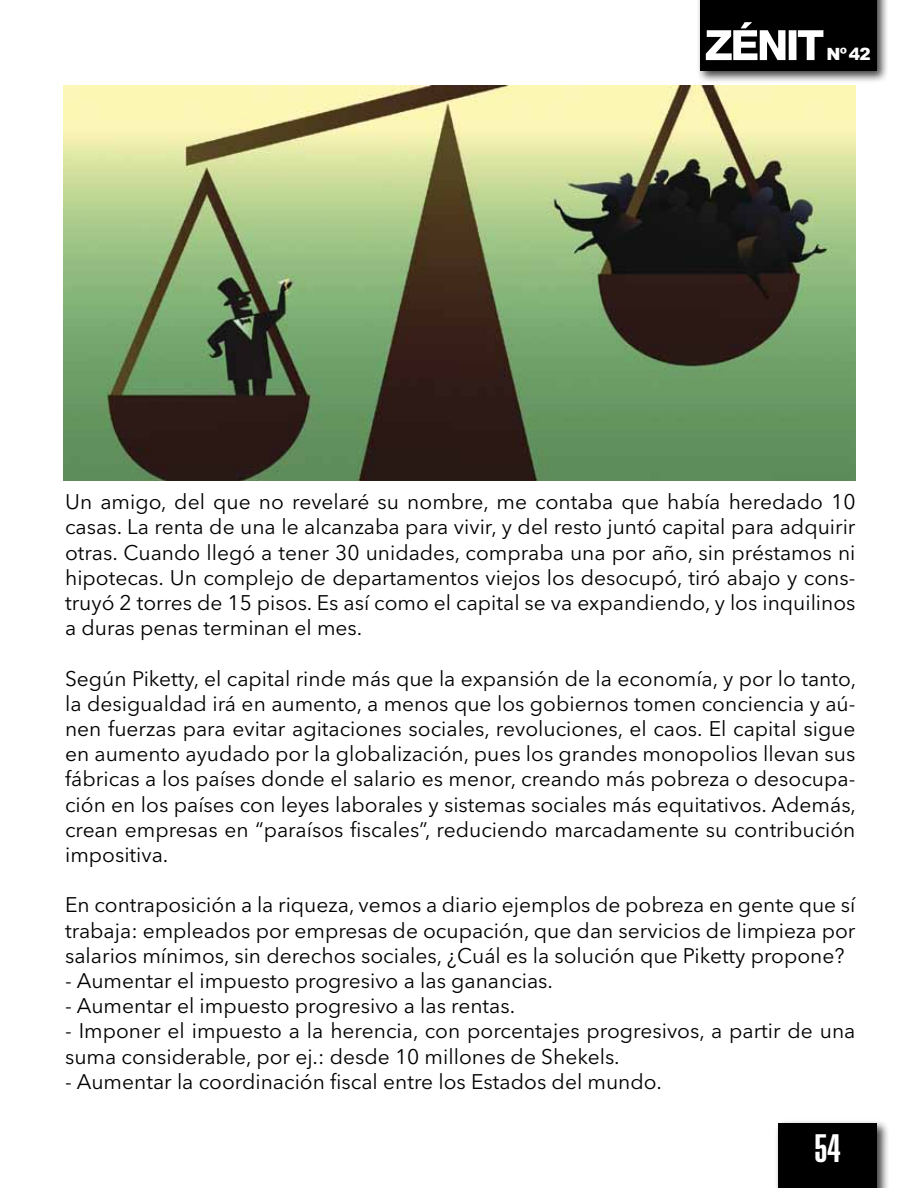
<style>
.page{position:relative;width:918px;height:1188px;background:#fff}
.page>*{position:absolute;margin:0;border:0;box-sizing:border-box;transform-origin:0 0}
.t1{font:900 extra-condensed 39px "Helvetica";color:#fff}
.t2{font:21px/25.2px "Avenir Next LT Pro";color:#000;text-align:justify}
.t3{font:900 16.8px "Arial";color:#fff}
</style>
<div class="page">
<div style="left:696px;top:0;width:194px;height:84px;background:#000;opacity:.75"></div>
<div style="left:700px;top:0;width:177px;height:71px;background:#000"></div>
<svg style="left:706px;top:22px;width:117px;height:38px"></svg>
<div style="left:774px;top:1119px;width:115px;height:69px;background:#000;opacity:.75"></div>
<div style="left:778px;top:1123px;width:99px;height:65px;background:#000"></div>
<img style="left:64px;top:85px;width:792px;height:396px">
<p class="t3" style="left:826px;top:42px;width:46px">Nº42</p>
<p class="t2" style="left:65px;top:489px;width:792px">Un amigo, del que no revelaré su nombre, me contaba que había heredado 10 casas. La renta de una le alcanzaba para vivir, y del resto juntó capital para adquirir otras. Cuando llegó a tener 30 unidades, compraba una por año, sin préstamos ni hipotecas. Un complejo de departamentos viejos los desocupó, tiró abajo y cons&shy;truyó 2 torres de 15 pisos. Es así como el capital se va expandiendo, y los inquilinos a duras penas terminan el mes.</p>
<p class="t2" style="left:65px;top:666px;width:793px">Según Piketty, el capital rinde más que la expansión de la economía, y por lo tanto, la desigualdad irá en aumento, a menos que los gobiernos tomen conciencia y aú&shy;nen fuerzas para evitar agitaciones sociales, revoluciones, el caos. El capital sigue en aumento ayudado por la globalización, pues los grandes monopolios llevan sus fábricas a los países donde el salario es menor, creando más pobreza o desocupa&shy;ción en los países con leyes laborales y sistemas sociales más equitativos. Además, crean empresas en “paraísos fiscales”, reduciendo marcadamente su contribución impositiva.</p>
<p class="t2" style="left:65px;top:892px;width:792px">En contraposición a la riqueza, vemos a diario ejemplos de pobreza en gente que sí trabaja: empleados por empresas de ocupación, que dan servicios de limpieza por salarios mínimos, sin derechos sociales, ¿Cuál es la solución que Piketty propone?</p>
<p class="t2" style="left:65px;top:968px;width:489px">- Aumentar el impuesto progresivo a las ganancias.</p>
<p class="t2" style="left:65px;top:993px;width:452px">- Aumentar el impuesto progresivo a las rentas.</p>
<p class="t2" style="left:65px;top:1018px;width:792px">- Imponer el impuesto a la herencia, con porcentajes progresivos, a partir de una suma considerable, por ej.: desde 10 millones de Shekels.</p>
<p class="t2" style="left:65px;top:1069px;width:598px">- Aumentar la coordinación fiscal entre los Estados del mundo.</p>
<h1 class="t1" style="left:814px;top:1126px;width:27px">54</h1>
</div>
